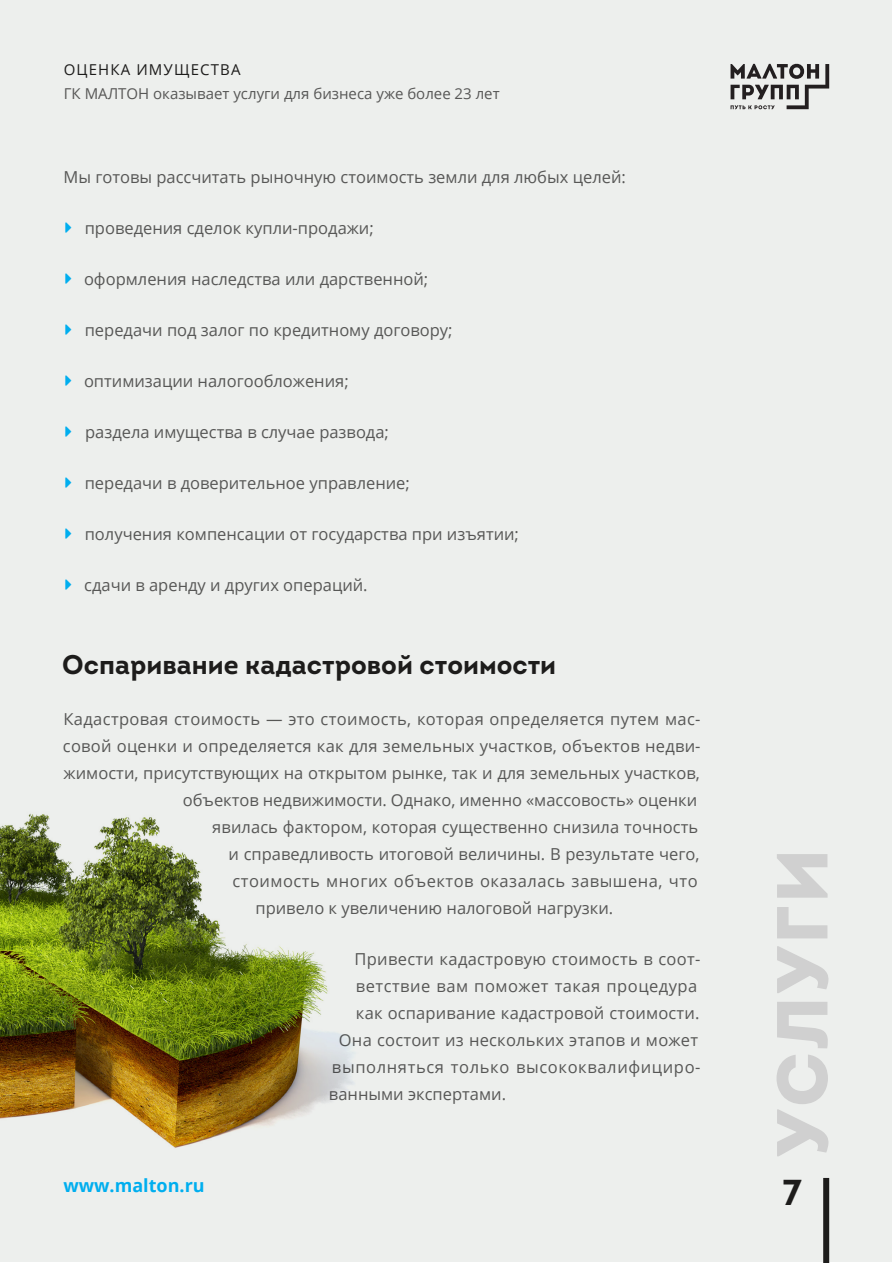
<style>
.page{position:relative;width:893px;height:1263px;background:#fff}
.page>*{position:absolute;margin:0;border:0;box-sizing:border-box;transform-origin:0 0}
.t1{font:900 72px "Intro";letter-spacing:.04em;color:#d0d0d0}
.t2{font:700 36px "Intro";color:#1d1c1b}
.Main_P{font:700 27px "Intro";color:#1d1c1b}
.t3{font:700 18px "Open Sans";color:#00aeef}
.Main_P-2{font:16.5px "Open Sans";color:#575756}
.Main_P-3{font:16.5px "Open Sans";letter-spacing:.02em;color:#575756}
.Main_P-4{font:16.5px "Open Sans";letter-spacing:.03em;color:#575756}
.Main_P-5{font:16.5px "Open Sans";letter-spacing:.04em;color:#575756}
.t4{font:15px "Open Sans";color:#575756}
.t5{font:15px "Open Sans";letter-spacing:.075em;color:#1d1c1b}
</style>
<div class="page">
<div style="left:0;top:1px;width:892px;height:1261px;background:#edefed"></div>
<div style="left:823px;top:1178px;width:6px;height:85px;background:#1d1c1b"></div>
<svg style="left:730px;top:63px;width:99px;height:46px"></svg>
<img style="left:0;top:813px;width:353px;height:335px">
<p class="t5" style="left:64px;top:60px;width:178px">ОЦЕНКА ИМУЩЕСТВА</p>
<p class="t4" style="left:64px;top:84px;width:437px">ГК МАЛТОН оказывает услуги для бизнеса уже более 23 лет</p>
<p class="Main_P-2" style="left:63px;top:165px;width:564px">Мы готовы рассчитать рыночную стоимость земли для любых целей:</p>
<p class="Main_P-2" style="left:85px;top:216px;width:291px">проведения сделок купли-продажи;</p>
<p class="Main_P-2" style="left:84px;top:267px;width:346px">оформления наследства или дарственной;</p>
<p class="Main_P-2" style="left:85px;top:318px;width:369px">передачи под залог по кредитному договору;</p>
<p class="Main_P-2" style="left:84px;top:369px;width:266px">оптимизации налогообложения;</p>
<p class="Main_P-2" style="left:85px;top:420px;width:305px">раздела имущества в случае развода;</p>
<p class="Main_P-2" style="left:85px;top:471px;width:327px">передачи в доверительное управление;</p>
<p class="Main_P-2" style="left:85px;top:522px;width:436px">получения компенсации от государства при изъятии;</p>
<p class="Main_P-2" style="left:84px;top:573px;width:285px">сдачи в аренду и других операций.</p>
<p class="Main_P" style="left:62px;top:647px;width:495px">Оспаривание кадастровой стоимости</p>
<p class="Main_P-3" style="left:63px;top:708px;width:638px">Кадастровая стоимость — это стоимость, которая определяется путем мас-</p>
<p class="Main_P-2" style="left:63px;top:735px;width:639px">совой оценки и определяется как для земельных участков, объектов недви-</p>
<p class="Main_P-2" style="left:64px;top:762px;width:638px">жимости, присутствующих на открытом рынке, так и для земельных участков,</p>
<p class="Main_P-2" style="left:183px;top:789px;width:516px">объектов недвижимости. Однако, именно «массовость» оценки</p>
<p class="Main_P-2" style="left:212px;top:816px;width:487px">явилась фактором, которая существенно снизила точность</p>
<p class="Main_P-2" style="left:228px;top:843px;width:473px">и справедливость итоговой величины. В результате чего,</p>
<p class="Main_P-4" style="left:232px;top:870px;width:467px">стоимость многих объектов оказалась завышена, что</p>
<p class="Main_P-2" style="left:255px;top:897px;width:359px">привело к увеличению налоговой нагрузки.</p>
<p class="Main_P-3" style="left:354px;top:948px;width:347px">Привести кадастровую стоимость в соот-</p>
<p class="Main_P-4" style="left:356px;top:975px;width:343px">ветствие вам поможет такая процедура</p>
<p class="Main_P-2" style="left:356px;top:1002px;width:345px">как оспаривание кадастровой стоимости.</p>
<p class="Main_P-2" style="left:339px;top:1029px;width:361px">Она состоит из нескольких этапов и может</p>
<p class="Main_P-5" style="left:332px;top:1056px;width:370px">выполняться только высококвалифициро-</p>
<p class="Main_P-2" style="left:329px;top:1083px;width:179px">ванными экспертами.</p>
<p class="t3" style="left:63px;top:1172px;width:143px">www.malton.ru</p>
<p class="t1" style="left:755px;top:1157px;width:309px;rotate:-90deg">УСЛУГИ</p>
<h2 class="t2" style="left:783px;top:1169px;width:21px">7</h2>
</div>
